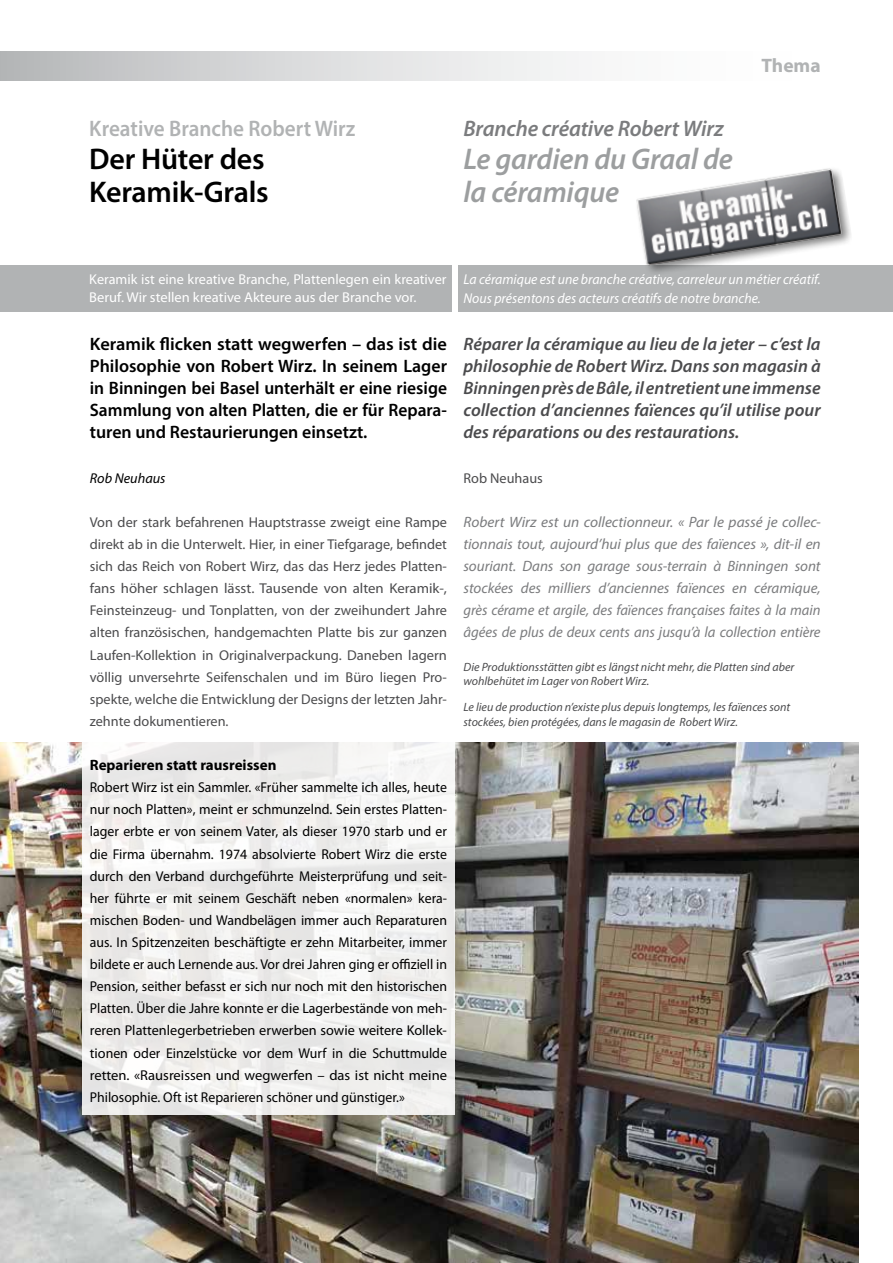
<style>
.page{position:relative;width:893px;height:1263px;background:#fff}
.page>*{position:absolute;margin:0;border:0;box-sizing:border-box;transform-origin:0 0}
.t1{font:italic 600 30px/33px "Myriad Pro";letter-spacing:-.01em;color:#9c9e9f}
.t2{font:600 30px/33px "Myriad Pro";letter-spacing:-.01em;color:#000}
.t3{font:600 22.5px "Myriad Pro";color:#b1b3b4;scale:.94 1}
.t4{font:italic 600 22.5px "Myriad Pro";letter-spacing:-.01em;color:#7b7c7e}
.t5{font:700 19.5px "Myriad Pro";color:#b1b3b4}
.t6{font:italic 600 18px/22px "Myriad Pro";color:#4b4b4d;text-align:justify}
.t7{font:600 18px/22px "Myriad Pro";color:#000;text-align:justify}
.t8{font:italic 15px/22px "Myriad Pro";color:#7b7c7e;text-align:justify}
.t9{font:700 15px "Myriad Pro";color:#000}
.t10{font:14.25px/22px "Myriad Pro";color:#000;text-align:justify}
.t11{font:14.25px/22px "Myriad Pro";color:#4b4b4d;text-align:justify}
.t12{font:italic 14.25px/19.5px "Myriad Pro";color:#fff}
.t13{font:14.25px/18px "Myriad Pro";color:#fff}
.t14{font:italic 14.25px "Myriad Pro";color:#000}
.t15{font:italic 12px/14.4px "Myriad Pro";color:#4b4b4d}
</style>
<div class="page">
<div style="left:0;top:51px;width:831px;height:30px;background:linear-gradient(to right,#bcbdbf,#fff)"></div>
<div style="left:0;top:266px;width:451px;height:46px;background:#b1b3b4"></div>
<div style="left:459px;top:266px;width:434px;height:46px;background:#b1b3b4"></div>
<img style="left:0;top:742px;width:859px;height:521px">
<svg style="left:82px;top:742px;width:372px;height:373px;fill:#efeeed"></svg>
<img style="left:632px;top:168px;width:223px;height:105px">
<h2 class="t3" style="left:89px;top:114px;width:285px">Kreative Branche Robert Wirz</h2>
<h1 class="t2" style="left:89px;top:142px;width:181px">Der Hüter des<br>Keramik-Grals</h1>
<h2 class="t4" style="left:463px;top:114px;width:262px">Branche créative Robert Wirz</h2>
<h1 class="t1" style="left:463px;top:142px;width:271px">Le gardien du Graal de la céramique</h1>
<h3 class="t5" style="left:761px;top:53px;width:61px">Thema</h3>
<p class="t13" style="left:89px;top:270px;width:359px">Keramik ist eine kreative Branche, Plattenlegen ein kreativer<br>Beruf. Wir stellen kreative Akteure aus der Branche vor.</p>
<p class="t12" style="left:463px;top:269px;width:359px">La céramique est une branche créative, carreleur un métier créatif.<br>Nous présentons des acteurs créatifs de notre branche.</p>
<p class="t7" style="left:90px;top:332px;width:359px">Keramik flicken statt wegwerfen – das ist die Philosophie von Robert Wirz. In seinem Lager in Binningen bei Basel unterhält er eine riesige Sammlung von alten Platten, die er für Repara&shy;turen und Restaurierungen einsetzt.</p>
<p class="t14" style="left:90px;top:469px;width:77px">Rob Neuhaus</p>
<p class="t11" style="left:90px;top:511px;width:359px">Von der stark befahrenen Hauptstrasse zweigt eine Rampe direkt ab in die Unterwelt. Hier, in einer Tiefgarage, befindet sich das Reich von Robert Wirz, das das Herz jedes Platten&shy;fans höher schlagen lässt. Tausende von alten Keramik-, Feinsteinzeug- und Tonplatten, von der zweihundert Jahre alten französischen, handgemachten Platte bis zur ganzen Laufen-Kollektion in Originalverpackung. Daneben lagern völlig unversehrte Seifenschalen und im Büro liegen Pro&shy;spekte, welche die Entwicklung der Designs der letzten Jahr&shy;zehnte dokumentieren.</p>
<p class="t9" style="left:90px;top:755px;width:188px">Reparieren statt rausreissen</p>
<p class="t10" style="left:90px;top:776px;width:359px">Robert Wirz ist ein Sammler. «Früher sammelte ich alles, heute nur noch Platten», meint er schmunzelnd. Sein erstes Platten&shy;lager erbte er von seinem Vater, als dieser 1970 starb und er die Firma übernahm. 1974 absolvierte Robert Wirz die erste durch den Verband durchgeführte Meisterprüfung und seit&shy;her führte er mit seinem Geschäft neben «normalen» kera&shy;mischen Boden- und Wandbelägen immer auch Reparaturen aus. In Spitzenzeiten beschäftigte er zehn Mitarbeiter, immer bildete er auch Lernende aus. Vor drei Jahren ging er offiziell in Pension, seither befasst er sich nur noch mit den historischen Platten. Über die Jahre konnte er die Lagerbestände von meh&shy;reren Plattenlegerbetrieben erwerben sowie weitere Kollek&shy;tionen oder Einzelstücke vor dem Wurf in die Schuttmulde retten. «Rausreissen und wegwerfen – das ist nicht meine Philosophie. Oft ist Reparieren schöner und günstiger.»</p>
<p class="t6" style="left:463px;top:332px;width:359px">Réparer la céramique au lieu de la jeter – c’est la philosophie de Robert Wirz. Dans son magasin à Binningen près de Bâle, il entretient une immense collection d’anciennes faïences qu’il utilise pour des réparations ou des restaurations.</p>
<p class="t11" style="left:463px;top:467px;width:81px">Rob Neuhaus</p>
<p class="t8" style="left:463px;top:511px;width:359px">Robert Wirz est un collectionneur. « Par le passé je collec&shy;tionnais tout, aujourd’hui plus que des faïences », dit-il en souriant. Dans son garage sous-terrain à Binningen sont stockées des milliers d’anciennes faïences en céramique, grès cérame et argile, des faïences françaises faites à la main âgées de plus de deux cents ans jusqu’à la collection entière</p>
<p class="t15" style="left:463px;top:659px;width:332px">Die Produktionsstätten gibt es längst nicht mehr, die Platten sind aber wohlbehütet im Lager von Robert Wirz.</p>
<p class="t15" style="left:463px;top:700px;width:328px">Le lieu de production n’existe plus depuis longtemps, les faïences sont stockées, bien protégées, dans le magasin de Robert Wirz.</p>
</div>
